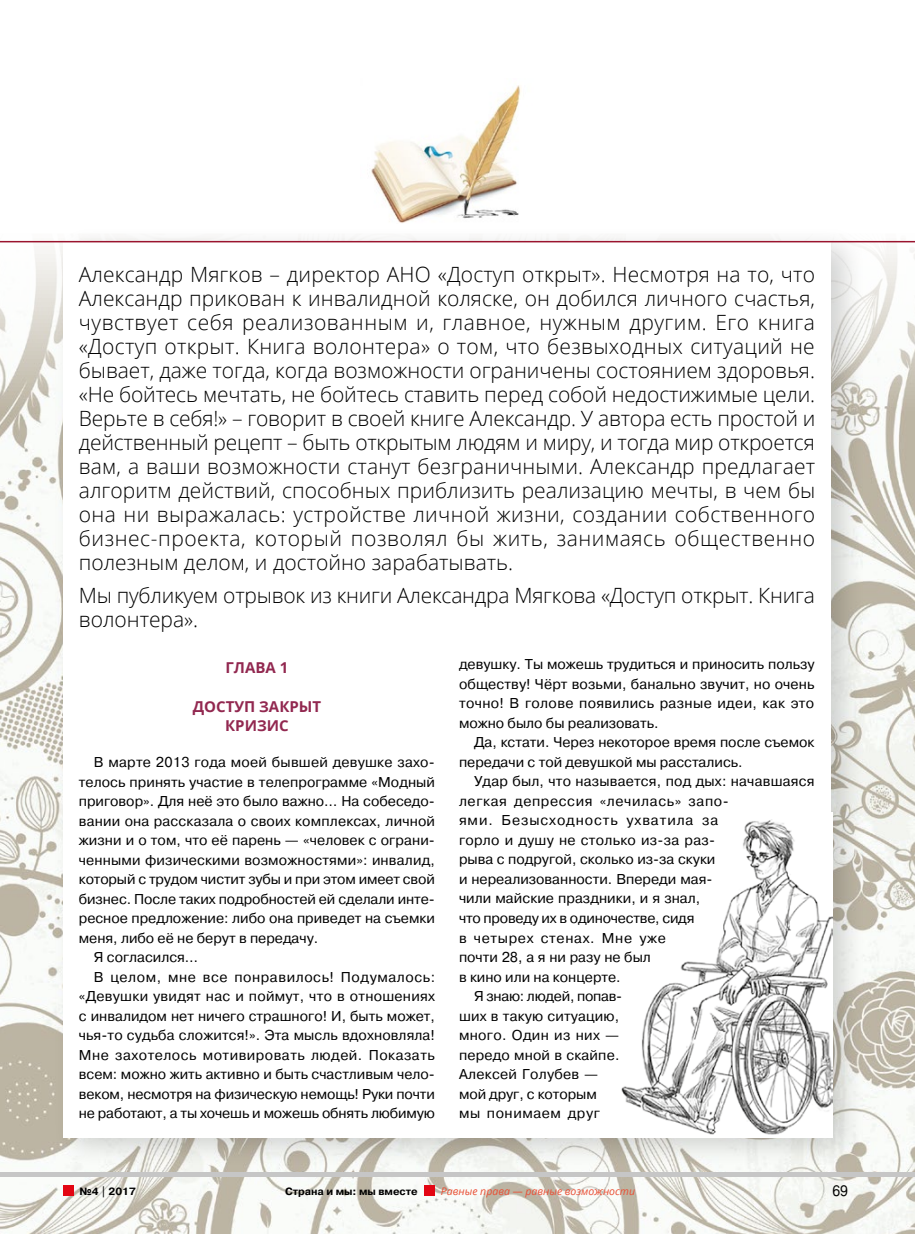
<style>
.page{position:relative;width:915px;height:1234px;background:#fff}
.page>*{position:absolute;margin:0;border:0;box-sizing:border-box;transform-origin:0 0}
.t1{font:300 21px/24px "Open Sans";letter-spacing:-.01em;color:#000;text-align:justify}
.t2{font:700 15px "Open Sans";color:#922850}
.t3{font:15px "Pragmatica";color:#000;scale:.9 1}
.t4{font:14.25px/19.5px "Pragmatica";letter-spacing:.005em;color:#000;text-align:justify}
.t5{font:14.25px "Pragmatica";letter-spacing:.045em;color:#000}
.t6{font:14.25px "Pragmatica";letter-spacing:.04em;color:#000}
.t7{font:14.25px "Pragmatica";letter-spacing:-.015em;color:#000}
.t8{font:14.25px "Pragmatica";letter-spacing:.035em;color:#000}
.t9{font:14.25px "Pragmatica";letter-spacing:.065em;color:#000}
.t10{font:14.25px "Pragmatica";letter-spacing:.025em;color:#000}
.t11{font:italic 10.5px "Open Sans";color:#e94f35}
.t12{font:700 10.5px "Pragmatica C";color:#000}
</style>
<div class="page">
<img style="left:0;top:240px;width:914px;height:993px">
<div style="left:53px;top:226px;width:813px;height:942px;background:#000;opacity:.17"></div>
<div style="left:63px;top:242px;width:767px;height:895px;background:#fff"></div>
<img style="left:371px;top:85px;width:150px;height:138px">
<hr style="left:0;top:241px;width:914px;height:1px;background:#9a142e">
<img style="left:621px;top:812px;width:211px;height:325px">
<div style="left:423px;top:1185px;width:11px;height:10px;background:#e30613"></div>
<div style="left:63px;top:1185px;width:11px;height:10px;background:#e30613"></div>
<div style="left:0;top:1171px;width:914px;height:5px;background:#c6c6c6"></div>
<p class="t1" style="left:79px;top:262px;width:737px">Александр Мягков – директор АНО «Доступ открыт». Несмотря на то, что Александр прикован к инвалидной коляске, он добился личного счастья, чувствует себя реализованным и, главное, нужным другим. Его книга «Доступ открыт. Книга волонтера» о том, что безвыходных ситуаций не бывает, даже тогда, когда возможности ограничены состоянием здоровья. «Не бойтесь мечтать, не бойтесь ставить перед собой недостижимые цели.<br>Верьте в себя!» – говорит в своей книге Александр. У автора есть простой и действенный рецепт – быть открытым людям и миру, и тогда мир откроется вам, а ваши возможности станут безграничными. Александр предлагает алгоритм действий, способных приблизить реализацию мечты, в чем бы она ни выражалась: устройстве личной жизни, создании собственного бизнес-проекта, который позволял бы жить, занимаясь общественно полезным делом, и достойно зарабатывать.</p>
<h1 class="t1" style="left:79px;top:582px;width:737px">Мы публикуем отрывок из книги Александра Мягкова «Доступ открыт. Книга волонтера».</h1>
<p class="t2" style="left:225px;top:656px;width:20px">Глава</p>
<p class="t2" style="left:280px;top:656px;width:10px">1</p>
<p class="t2" style="left:193px;top:695px;width:23px">Доступ</p>
<p class="t2" style="left:259px;top:695px;width:12px">закрыт</p>
<p class="t2" style="left:225px;top:714px;width:22px">Кризис</p>
<p class="t4" style="left:94px;top:752px;width:342px">В марте 2013 года моей бывшей девушке захо‑</p>
<p class="t4" style="left:79px;top:772px;width:357px">телось принять участие в телепрограмме «Модный</p>
<p class="t4" style="left:79px;top:791px;width:357px">приговор». Для неё это было важно… На собеседо‑</p>
<p class="t4" style="left:79px;top:811px;width:357px">вании она рассказала о своих комплексах, личной</p>
<p class="t4" style="left:79px;top:830px;width:357px">жизни и о том, что её парень — «человек с ограни‑</p>
<p class="t4" style="left:79px;top:850px;width:357px">ченными физическими возможностями»: инвалид,</p>
<p class="t4" style="left:79px;top:869px;width:357px">который с трудом чистит зубы и при этом имеет свой</p>
<p class="t4" style="left:79px;top:889px;width:357px">бизнес. После таких подробностей ей сделали инте‑</p>
<p class="t4" style="left:79px;top:908px;width:357px">ресное предложение: либо она приведет на съемки</p>
<p class="t4" style="left:79px;top:928px;width:241px">меня, либо её не берут в передачу.</p>
<p class="t4" style="left:94px;top:947px;width:106px">Я согласился…</p>
<p class="t6" style="left:94px;top:967px;width:342px">В целом, мне все понравилось! Подумалось:</p>
<p class="t4" style="left:79px;top:986px;width:357px">«Девушки увидят нас и поймут, что в отношениях</p>
<p class="t4" style="left:79px;top:1006px;width:357px">с инвалидом нет ничего страшного! И, быть может,</p>
<p class="t4" style="left:79px;top:1025px;width:357px">чья-то судьба сложится!». Эта мысль вдохновляла!</p>
<p class="t8" style="left:79px;top:1045px;width:357px">Мне захотелось мотивировать людей. Показать</p>
<p class="t4" style="left:79px;top:1064px;width:357px">всем: можно жить активно и быть счастливым чело‑</p>
<p class="t4" style="left:79px;top:1084px;width:357px">веком, несмотря на физическую немощь! Руки почти</p>
<p class="t4" style="left:79px;top:1103px;width:357px">не работают, а ты хочешь и можешь обнять любимую</p>
<p class="t4" style="left:459px;top:655px;width:357px">девушку. Ты можешь трудиться и приносить пользу обществу! Чёрт возьми, банально звучит, но очень точно! В голове появились разные идеи, как это можно было бы реализовать.</p>
<p class="t4" style="left:459px;top:733px;width:357px;text-indent:15px">Да, кстати. Через некоторое время после съемок передачи с той девушкой мы расстались.</p>
<p class="t4" style="left:474px;top:772px;width:342px">Удар был, что называется, под дых: начавшаяся</p>
<p class="t5" style="left:459px;top:792px;width:271px">легкая депрессия «лечилась» запо‑</p>
<p class="t9" style="left:459px;top:811px;width:261px">ями. Безысходность ухватила за</p>
<p class="t4" style="left:459px;top:830px;width:258px">горло и душу не столько из- за раз‑</p>
<p class="t4" style="left:459px;top:849px;width:258px">рыва с подругой, сколько из-за скуки</p>
<p class="t4" style="left:459px;top:869px;width:255px">и нереализованности. Впереди мая‑</p>
<p class="t4" style="left:459px;top:888px;width:243px">чили майские праздники, и я знал,</p>
<p class="t7" style="left:459px;top:909px;width:237px">что проведу их в одиночестве, сидя</p>
<p class="t5" style="left:459px;top:928px;width:208px">в четырех стенах. Мне уже</p>
<p class="t4" style="left:459px;top:947px;width:193px">почти 28, а я ни разу не был</p>
<p class="t4" style="left:459px;top:966px;width:163px">в кино или на концерте.</p>
<p class="t7" style="left:474px;top:987px;width:150px">Я знаю: людей, попав‑</p>
<p class="t4" style="left:459px;top:1005px;width:162px">ших в такую ситуацию,</p>
<p class="t10" style="left:459px;top:1026px;width:162px">много. Один из них —</p>
<p class="t4" style="left:459px;top:1044px;width:162px">передо мной в скайпе.</p>
<p class="t4" style="left:459px;top:1064px;width:141px">Алексей Голубев —</p>
<p class="t4" style="left:459px;top:1083px;width:139px">мой друг, с которым</p>
<p class="t6" style="left:459px;top:1104px;width:142px">мы понимаем друг</p>
<p class="t12" style="left:80px;top:1185px;width:58px">№4 | 2017</p>
<p class="t12" style="left:285px;top:1185px;width:134px">Страна и мы: мы вместе</p>
<p class="t11" style="left:441px;top:1183px;width:195px">Равные права — равные возможности</p>
<p class="t3" style="left:832px;top:1181px;width:19px">69</p>
</div>
